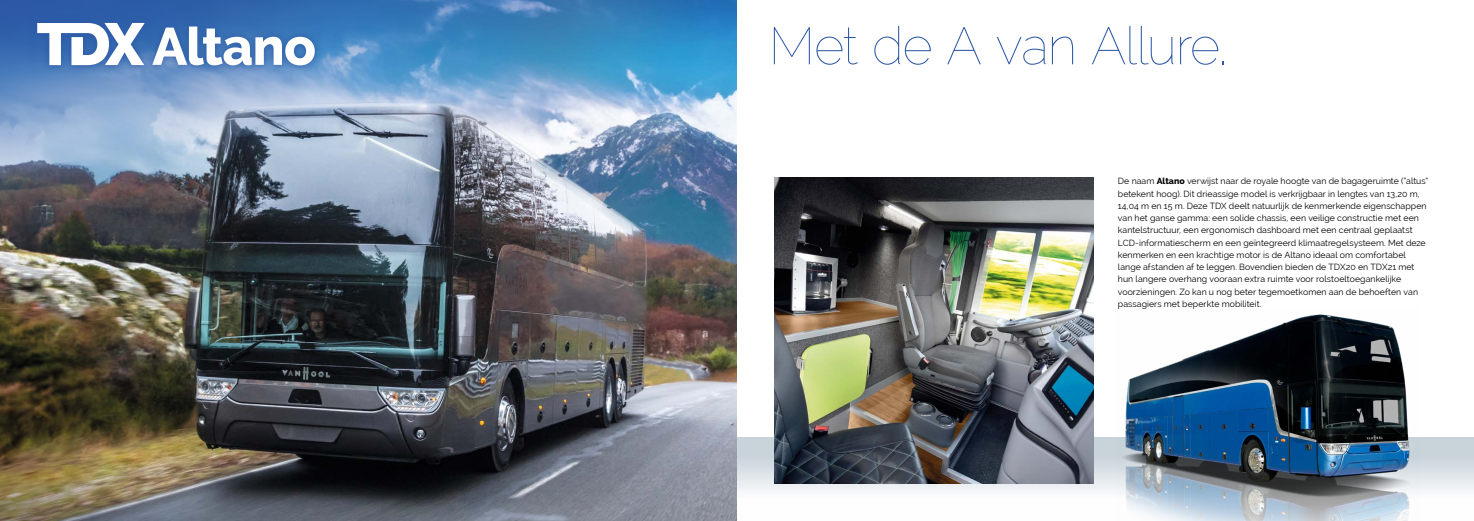
<style>
.page{position:relative;width:1474px;height:521px;background:#fff}
.page>*{position:absolute;margin:0;border:0;box-sizing:border-box;transform-origin:0 0}
.t1{font:100 52.5px "Raleway";letter-spacing:-.025em;color:#2d58a5}
.t2{font:800 52.5px "Raleway";letter-spacing:-.015em;color:#fff}
.t3{font:8.75px/12.2px "Raleway";letter-spacing:.005em;color:#000}
.s1{font-weight:800}
</style>
<div class="page">
<img style="left:0;top:284px;width:737px;height:237px">
<img style="left:0;top:0;width:737px;height:284px">
<div style="left:737px;top:437px;width:736px;height:84px;background:linear-gradient(to bottom,#bdcad2,#fff)"></div>
<img style="left:1114px;top:314px;width:306px;height:207px">
<img style="left:774px;top:177px;width:319px;height:307px">
<svg style="left:152px;top:18px;width:171px;height:55px;background:#3d70b4"></svg>
<svg style="left:29px;top:15px;width:123px;height:58px;background:#3e6eb2"></svg>
<svg style="left:37px;top:23px;width:108px;height:42px"></svg>
<h1 class="t2" style="left:152px;top:17px;width:165px">Altano</h1>
<h1 class="t1" style="left:768px;top:15px;width:459px">Met de A van Allure.</h1>
<p class="t3" style="left:1117px;top:175px;width:312px">De naam <span class="s1">Altano</span> verwijst naar de royale hoogte van de bagageruimte (“altus” betekent hoog). Dit drieassige model is verkrijgbaar in lengtes van 13,20 m, 14,04 m en 15 m. Deze TDX deelt natuurlijk de kenmerkende eigenschappen van het ganse gamma: een solide chassis, een veilige constructie met een kantelstructuur, een ergonomisch dashboard met een centraal geplaatst LCD-informatiescherm en een geïntegreerd klimaatregelsysteem. Met deze kenmerken en een krachtige motor is de Altano ideaal om comfortabel lange afstanden af te leggen. Bovendien bieden de TDX20 en TDX21 met hun langere overhang vooraan extra ruimte voor rolstoeltoegankelijke voorzieningen. Zo kan u nog beter tegemoetkomen aan de behoeften van passagiers met beperkte mobiliteit.</p>
</div>
